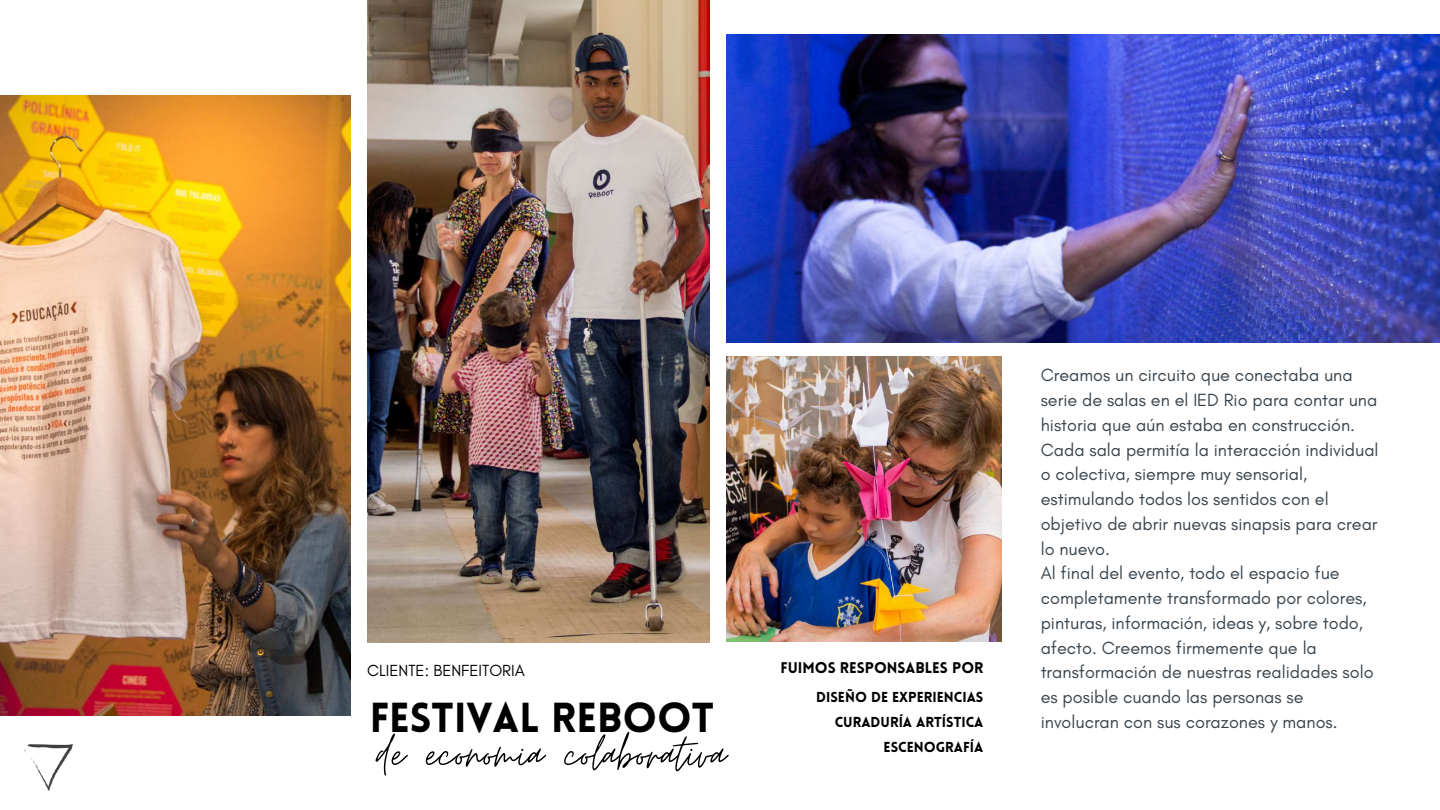
<style>
.page{position:relative;width:1440px;height:810px;background:#fff}
.page>*{position:absolute;margin:0;border:0;box-sizing:border-box;transform-origin:0 0}
.t1{font:56.3px "Moon Time";color:#000}
.t2{font:900 41px "Lovelo";color:#000}
.t3{font:18px/24.8px "Glacial Indifference";color:#3b454d}
.t4{font:16.4px "Glacial Indifference";color:#000}
.t5{font:900 15.1px "Lovelo";color:#000}
.t6{font:900 14.1px/24.8px "Lovelo";color:#000;text-align:right}
</style>
<div class="page">
<img style="left:726px;top:356px;width:276px;height:286px">
<img style="left:0;top:96px;width:351px;height:619px">
<img style="left:367px;top:0;width:342px;height:642px">
<img style="left:726px;top:35px;width:714px;height:307px">
<img style="left:23px;top:744px;width:50px;height:47px">
<p class="t4" style="left:367px;top:660px;width:159px">CLIENTE: BENFEITORIA</p>
<p class="t5" style="left:781px;top:662px;width:204px">FUIMOS RESPONSABLES POR</p>
<h2 class="t2" style="left:370px;top:701px;width:346px">FESTIVAL REBOOT</h2>
<h1 class="t1" style="left:376px;top:719px;width:351px">de economia colaborativa</h1>
<p class="t6" style="left:816px;top:686px;width:169px">DISEÑO DE EXPERIENCIAS<br>CURADURÍA ARTÍSTICA<br>ESCENOGRAFÍA</p>
<p class="t3" style="left:1041px;top:363px;width:339px">Creamos un circuito que conectaba una serie de salas en el IED Rio para contar una historia que aún estaba en construcción.<br>Cada sala permitía la interacción individual o colectiva, siempre muy sensorial, estimulando todos los sentidos con el objetivo de abrir nuevas sinapsis para crear lo nuevo.<br>Al final del evento, todo el espacio fue completamente transformado por colores, pinturas, información, ideas y, sobre todo, afecto. Creemos firmemente que la transformación de nuestras realidades solo es posible cuando las personas se</p>
<p class="t3" style="left:1041px;top:709px;width:298px">involucran con sus corazones y manos.</p>
</div>
